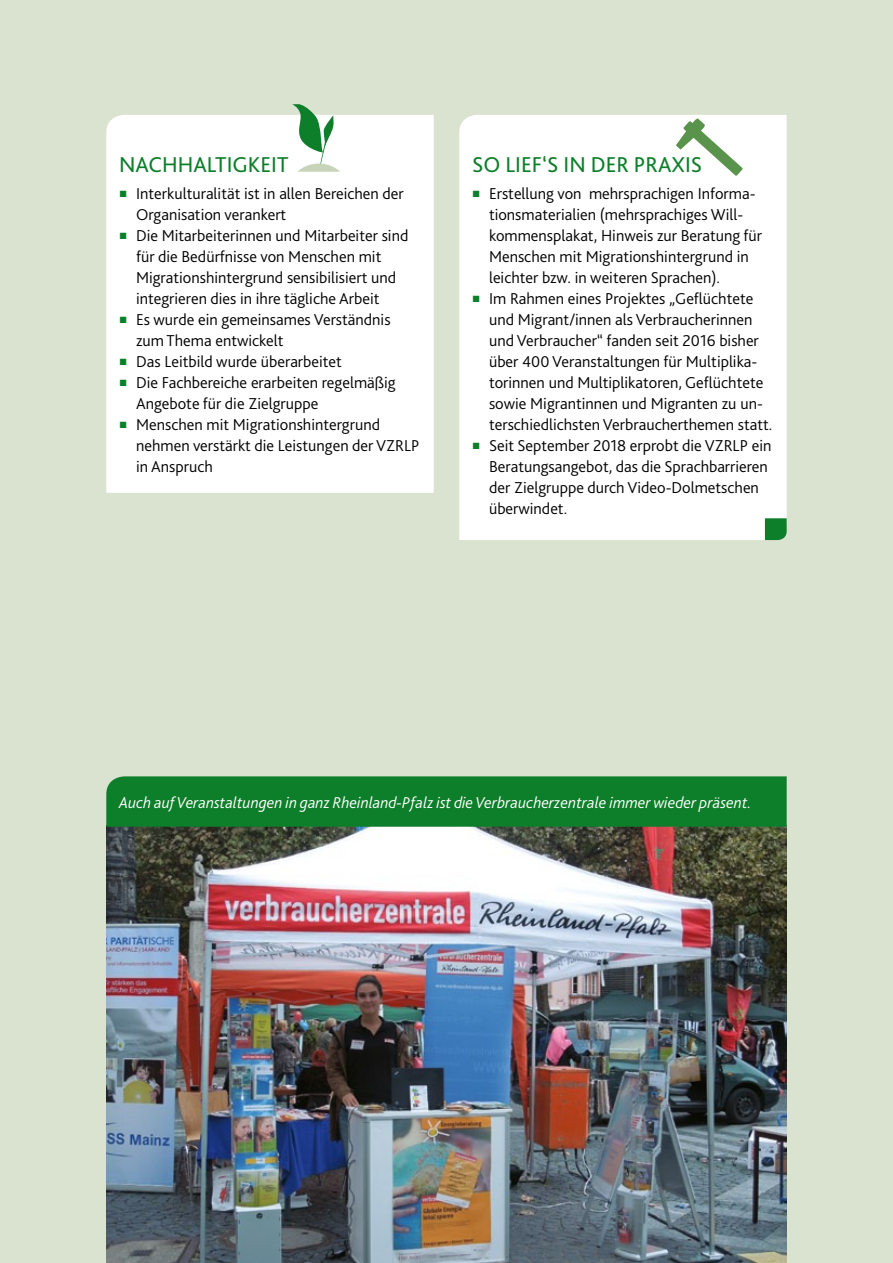
<style>
.page{position:relative;width:893px;height:1263px;background:#dae2d0}
.page>*{position:absolute;margin:0;border:0;box-sizing:border-box;transform-origin:0 0}
.t1{font:22.5px "Bliss 2";color:#0d7e2a}
.t2{font:300 16.5px/21px "Bliss 2";color:#000}
.t3{font:italic 300 16.5px "Bliss 2";color:#fff}
.s1{font-family:"Arial";font-weight:400;font-size:13.5px;color:#0d7e2a}
</style>
<div class="page">
<div style="left:106px;top:115px;width:328px;height:378px;background:#fff"></div>
<svg style="left:292px;top:104px;width:48px;height:68px;background:#b2d3b8"></svg>
<div style="left:459px;top:115px;width:328px;height:425px;background:#fff"></div>
<svg style="left:676px;top:118px;width:67px;height:58px;background:#d6e4d2"></svg>
<svg style="left:765px;top:518px;width:22px;height:22px"></svg>
<img style="left:106px;top:827px;width:681px;height:436px">
<div style="left:106px;top:776px;width:681px;height:51px;background:#0d7e2a"></div>
<h1 class="t1" style="left:119px;top:150px;width:99px">NACHHALTIG</h1>
<h1 class="t1" style="left:248px;top:150px;width:23px">KEIT</h1>
<p class="t2" style="left:136px;top:182px;width:269px;text-indent:-17px"><span class="s1">■</span> I nterkulturalität ist in allen Bereichen der<br>Organisation verankert</p>
<p class="t2" style="left:136px;top:224px;width:274px;text-indent:-17px"><span class="s1">■</span> Die Mitarbeiterinnen und Mitarbeiter sind für die Bedürfnisse von Menschen mit Migrationshintergrund sensibilisiert und integrieren dies in ihre tägliche Arbeit</p>
<p class="t2" style="left:136px;top:308px;width:256px;text-indent:-17px"><span class="s1">■</span> Es wurde ein gemeinsames Verständnis zum Thema entwickelt</p>
<p class="t2" style="left:119px;top:350px;width:224px"><span class="s1">■</span> Das Leitbild wurde überarbeitet</p>
<p class="t2" style="left:136px;top:371px;width:261px;text-indent:-17px"><span class="s1">■</span> Die Fachbereiche erarbeiten regelmäßig<br>Angebote für die Zielgruppe</p>
<p class="t2" style="left:136px;top:413px;width:285px;text-indent:-17px"><span class="s1">■</span> Menschen mit Migrationshintergrund nehmen verstärkt die Leistungen der VZRLP in Anspruch</p>
<h1 class="t1" style="left:472px;top:150px;width:232px">SO LIEF‘S IN DER PRAXIS</h1>
<p class="t2" style="left:489px;top:182px;width:275px;text-indent:-17px"><span class="s1">■</span> Erstellung von mehrsprachigen I nforma&shy;tionsmaterialien (mehrsprachiges Will&shy;kommensplakat, H inweis zur Beratung für Menschen mit Migrationshintergrund in leichter bzw. in weiteren Sprachen).</p>
<p class="t2" style="left:489px;top:287px;width:285px;text-indent:-17px"><span class="s1">■</span> I m Rahmen eines Projektes „Geflüchtete und Migrant/innen als Verbraucherinnen und Verbraucher“ fanden seit 2016 bisher über 400 Veranstaltungen für Multiplika&shy;torinnen und Multiplikatoren, Geflüchtete sowie Migrantinnen und Migranten zu un&shy;terschiedlichsten Verbraucherthemen statt.</p>
<p class="t2" style="left:489px;top:434px;width:284px;text-indent:-17px"><span class="s1">■</span> Seit September 2018 erprobt die VZRLP ein Beratungsangebot, das die Sprachbarrieren der Zielgruppe durch Video-Dolmetschen überwindet.</p>
<p class="t3" style="left:119px;top:792px;width:634px">Auch auf Veranstaltungen in ganz Rheinland-Pfalz ist die Verbraucherzentrale immer wieder präsent.</p>
</div>
